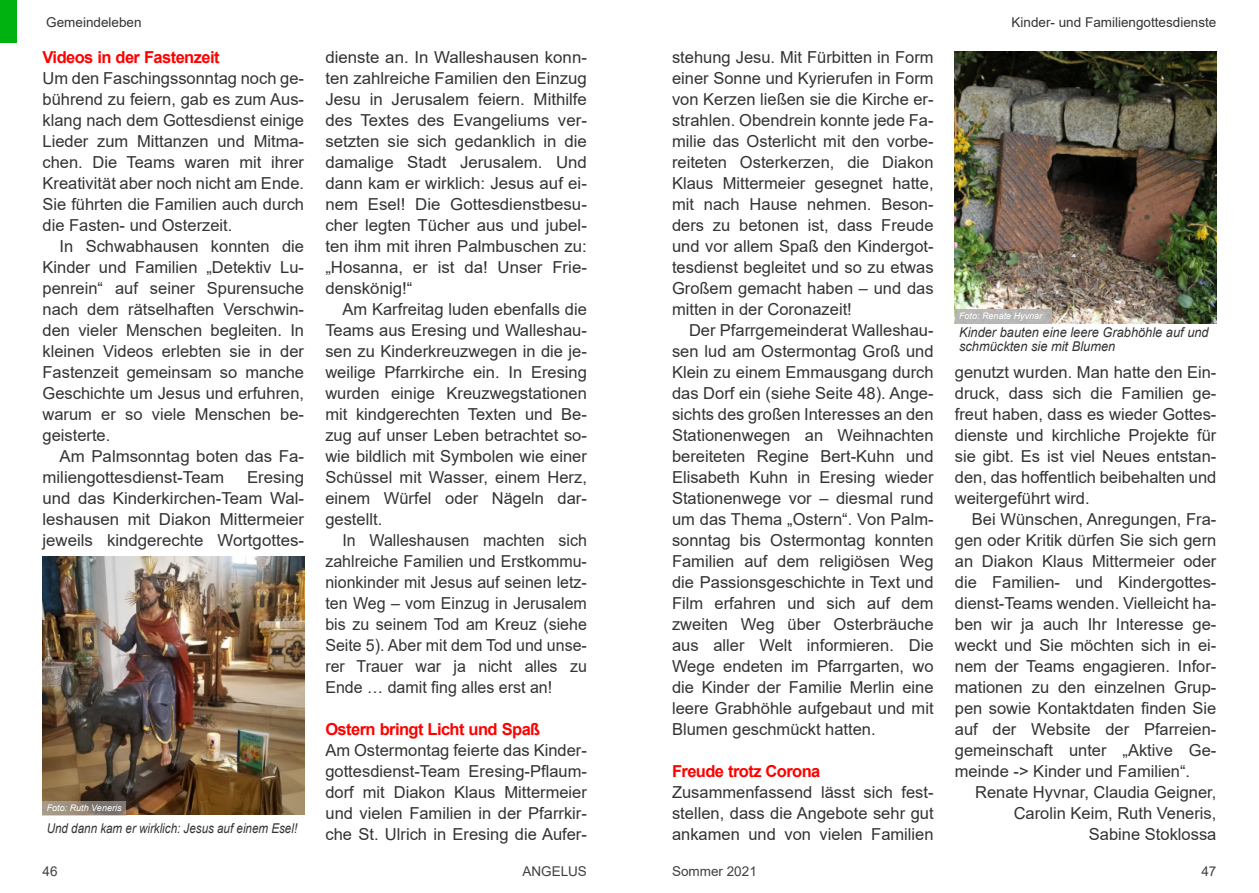
<style>
.page{position:relative;width:1259px;height:893px;background:#fff}
.page>*{position:absolute;margin:0;border:0;box-sizing:border-box;transform-origin:0 0}
.t1{font:16.5px/21px "Arial";color:#333;text-align:justify}
.t2{font:700 16.5px "Arial";letter-spacing:-.035em;color:#f00}
.t3{font:italic 13.5px/14px "Arial";color:#333;scale:.95 1}
.t4{font:13.5px "Arial";color:#333}
.t5{font:italic 13.5px "Arial";color:#333;scale:.86 1}
.t6{font:13.5px "Arial";color:#404040}
.t7{font:italic 9px "Arial";color:#fff}
</style>
<div class="page">
<div style="left:0;top:0;width:17px;height:43px;background:#00b20f"></div>
<img style="left:43px;top:556px;width:261px;height:258px">
<div style="left:43px;top:801px;width:83px;height:14px;background:#b3b3b3;opacity:.59"></div>
<img style="left:955px;top:51px;width:261px;height:272px">
<div style="left:955px;top:309px;width:96px;height:14px;background:#b3b3b3"></div>
<p class="t4" style="left:46px;top:17px;width:97px">Gemeindeleben</p>
<p class="t4" style="left:1011px;top:17px;width:206px">Kinder- und Familiengottesdienste</p>
<p class="t2" style="left:43px;top:51px;width:178px">Videos in der Fastenzeit</p>
<p class="t1" style="left:43px;top:69px;width:263px">Um den Faschingssonntag noch ge&shy;bührend zu feiern, gab es zum Aus&shy;klang nach dem Gottesdienst einige Lieder zum Mittanzen und Mitma&shy;chen. Die Teams waren mit ihrer Kreativität aber noch nicht am Ende.<br>Sie führten die Familien auch durch die Fasten- und Osterzeit.</p>
<p class="t1" style="left:43px;top:237px;width:263px;text-indent:17px">In Schwabhausen konnten die Kinder und Familien „Detektiv Lu&shy;penrein“ auf seiner Spurensuche nach dem rätselhaften Verschwin&shy;den vieler Menschen begleiten. In kleinen Videos erlebten sie in der Fastenzeit gemeinsam so manche Geschichte um Jesus und erfuhren, warum er so viele Menschen be&shy;geisterte.</p>
<p class="t1" style="left:43px;top:447px;width:263px;text-indent:17px">Am Palmsonntag boten das Fa&shy;miliengottesdienst-Team</p>
<p class="t1" style="left:43px;top:468px;width:263px;text-indent:204px">Eresing und das Kinderkirchen-Team Wal&shy;leshausen mit Diakon Mittermeier jeweils kindgerechte Wortgottes-</p>
<p class="t7" style="left:47px;top:805px;width:76px">Foto: Ruth Veneris</p>
<p class="t5" style="left:47px;top:823px;width:293px">Und dann kam er wirklich: Jesus auf einem Esel!</p>
<p class="t1" style="left:325px;top:48px;width:263px">dienste an. In Walleshausen konn&shy;ten zahlreiche Familien den Einzug Jesu in Jerusalem feiern. Mithilfe des Textes des Evangeliums ver&shy;setzten sie sich gedanklich in die damalige Stadt Jerusalem. Und dann kam er wirklich: Jesus auf ei&shy;nem Esel! Die Gottesdienstbesu&shy;cher legten Tücher aus und jubel&shy;ten ihm mit ihren Palmbuschen zu: „Hosanna, er ist da! Unser Frie&shy;denskönig!“</p>
<p class="t1" style="left:325px;top:300px;width:263px;text-indent:17px">Am Karfreitag luden ebenfalls die Teams aus Eresing und Walleshau&shy;sen zu Kinderkreuzwegen in die je&shy;weilige Pfarrkirche ein. In Eresing wurden einige Kreuzwegstationen mit kindgerechten Texten und Be&shy;zug auf unser Leben betrachtet so&shy;wie bildlich mit Symbolen wie einer Schüssel mit Wasser, einem Herz, einem Würfel oder Nägeln dar&shy;gestellt.</p>
<p class="t1" style="left:325px;top:531px;width:263px;text-indent:17px">In Walleshausen machten sich zahlreiche Familien und Erstkommu&shy;nionkinder mit Jesus auf seinen letz&shy;ten Weg – vom Einzug in Jerusalem bis zu seinem Tod am Kreuz (siehe Seite 5). Aber mit dem Tod und unse&shy;rer Trauer war ja nicht alles zu Ende … damit fing alles erst an!</p>
<p class="t2" style="left:325px;top:723px;width:216px">Ostern bringt Licht und Spaß</p>
<p class="t1" style="left:325px;top:741px;width:263px">Am Ostermontag feierte das Kinder&shy;gottesdienst-Team Eresing-Pflaum&shy;dorf mit Diakon Klaus Mittermeier und vielen Familien in der Pfarrkir&shy;che St. Ulrich in Eresing die Aufer-</p>
<p class="t6" style="left:43px;top:867px;width:17px">46</p>
<p class="t6" style="left:522px;top:867px;width:66px">ANGELUS</p>
<p class="t1" style="left:672px;top:48px;width:263px">stehung Jesu. Mit Fürbitten in Form einer Sonne und Kyrierufen in Form von Kerzen ließen sie die Kirche er&shy;strahlen. Obendrein konnte jede Fa&shy;milie das Osterlicht mit den vorbe&shy;reiteten Osterkerzen, die Diakon Klaus Mittermeier gesegnet hatte, mit nach Hause nehmen. Beson&shy;ders zu betonen ist, dass Freude und vor allem Spaß den Kindergot&shy;tesdienst begleitet und so zu etwas Großem gemacht haben – und das mitten in der Coronazeit!</p>
<p class="t1" style="left:672px;top:321px;width:263px;text-indent:17px">Der Pfarrgemeinderat Walleshau&shy;sen lud am Ostermontag Groß und Klein zu einem Emmausgang durch das Dorf ein (siehe Seite 48). Ange&shy;sichts des großen Interesses an den Stationenwegen an Weihnachten bereiteten Regine Bert-Kuhn und Elisabeth Kuhn in Eresing wieder Stationenwege vor – diesmal rund um das Thema „Ostern“. Von Palm&shy;sonntag bis Ostermontag konnten Familien auf dem religiösen Weg die Passionsgeschichte in Text und Film erfahren und sich auf dem zweiten Weg über Osterbräuche aus aller Welt informieren. Die Wege endeten im Pfarrgarten, wo die Kinder der Familie Merlin eine leere Grabhöhle aufgebaut und mit Blumen geschmückt hatten.</p>
<p class="t2" style="left:672px;top:765px;width:150px">Freude trotz Corona</p>
<p class="t1" style="left:672px;top:783px;width:263px">Zusammenfassend lässt sich fest&shy;stellen, dass die Angebote sehr gut ankamen und von vielen Familien</p>
<p class="t7" style="left:959px;top:313px;width:85px">Foto: Renate Hyvnar</p>
<p class="t3" style="left:959px;top:327px;width:264px">Kinder bauten eine leere Grabhöhle auf und schmückten sie mit Blumen</p>
<p class="t1" style="left:955px;top:363px;width:263px">genutzt wurden. Man hatte den Ein&shy;druck, dass sich die Familien ge&shy;freut haben, dass es wieder Gottes&shy;dienste und kirchliche Projekte für sie gibt. Es ist viel Neues entstan&shy;den, das hoffentlich beibehalten und weitergeführt wird.</p>
<p class="t1" style="left:955px;top:510px;width:263px;text-indent:17px">Bei Wünschen, Anregungen, Fra&shy;gen oder Kritik dürfen Sie sich gern an Diakon Klaus Mittermeier oder die Familien- und Kindergottes&shy;dienst-Teams wenden. Vielleicht ha&shy;ben wir ja auch Ihr Interesse ge&shy;weckt und Sie möchten sich in ei&shy;nem der Teams engagieren. Infor&shy;mationen zu den einzelnen Grup&shy;pen sowie Kontaktdaten finden Sie auf der Website der Pfarreien&shy;gemeinschaft unter „Aktive Ge&shy;meinde -&gt; Kinder und Familien“.</p>
<p class="t1" style="left:975px;top:783px;width:243px;text-align:right">Renate Hyvnar, Claudia Geigner,<br>Carolin Keim, Ruth Veneris,<br>Sabine Stoklossa</p>
<p class="t6" style="left:672px;top:867px;width:86px">Sommer 2021</p>
<p class="t6" style="left:1201px;top:867px;width:17px">47</p>
</div>
